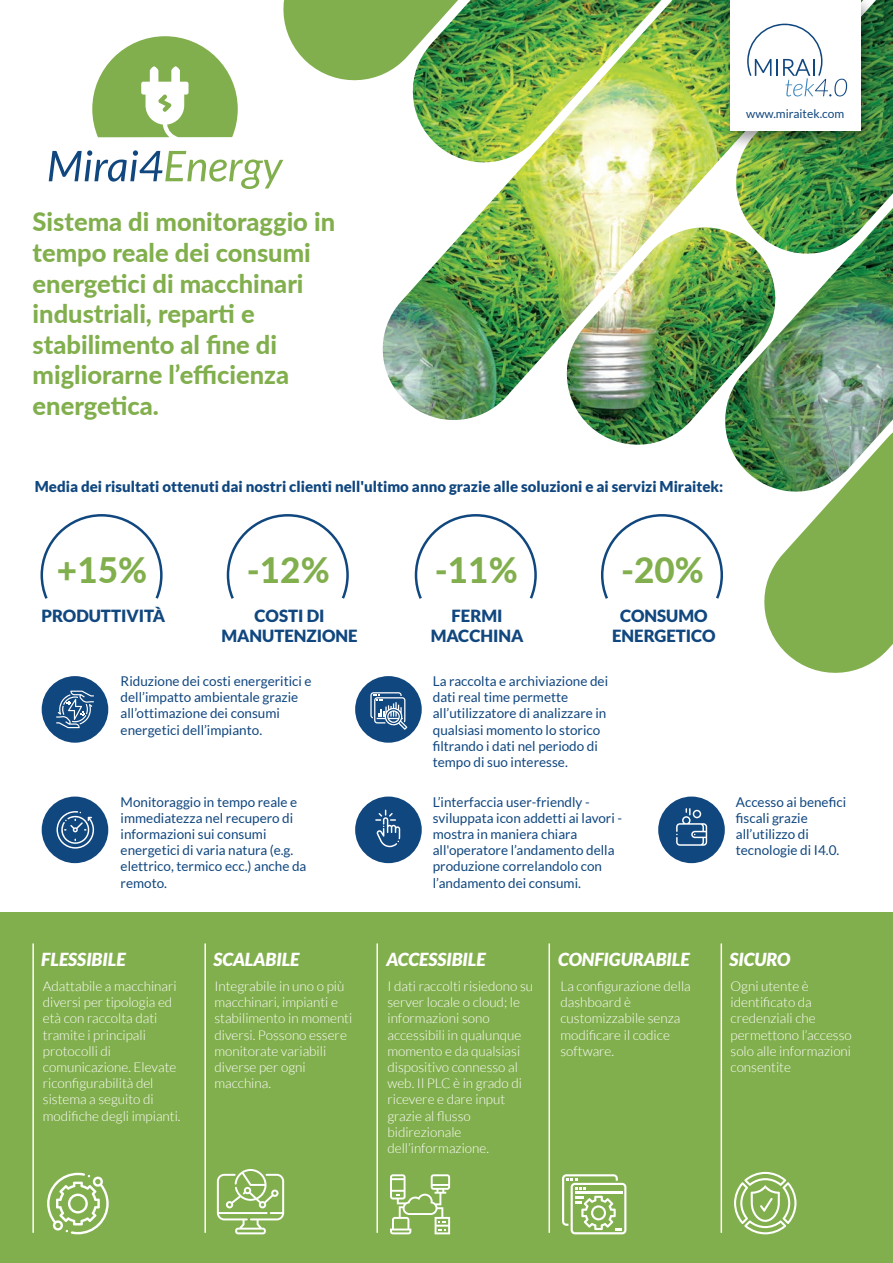
<style>
.page{position:relative;width:893px;height:1263px;background:#fff}
.page>*{position:absolute;margin:0;border:0;box-sizing:border-box;transform-origin:0 0}
.t1{font:800 35.1px "Lato";color:#82af4d}
.t2{font:800 25.5px/30.6px "Lato";color:#82af4d}
.t3{font:italic 900 18px "Lato";color:#fff}
.t4{font:900 16.8px/20.1px "Lato";color:#11477f;text-align:center}
.t5{font:900 15px "Lato";color:#11477f}
.t6{font:300 13.5px/16.2px "Lato";color:#fff}
.t7{font:13.5px/16.2px "Lato";color:#11477f}
.t8{font:12px "Lato";color:#11477f}
</style>
<div class="page">
<img style="left:41px;top:0;width:852px;height:864px">
<svg style="left:275px;top:0;width:264px;height:88px"></svg>
<div style="left:0;top:912px;width:893px;height:351px;background:#82af4d"></div>
<hr style="left:32px;top:943px;width:2px;height:290px;background:#fff">
<hr style="left:204px;top:943px;width:2px;height:290px;background:#fff">
<hr style="left:376px;top:943px;width:2px;height:290px;background:#fff">
<hr style="left:548px;top:943px;width:2px;height:290px;background:#fff">
<hr style="left:721px;top:943px;width:1px;height:290px;background:#fff">
<svg style="left:47px;top:1173px;width:62px;height:61px"></svg>
<svg style="left:390px;top:1174px;width:60px;height:60px"></svg>
<svg style="left:562px;top:1174px;width:64px;height:60px"></svg>
<svg style="left:734px;top:1172px;width:62px;height:62px"></svg>
<svg style="left:756px;top:406px;width:137px;height:275px"></svg>
<div style="left:658px;top:796px;width:67px;height:67px;background:#11477f;border-radius:50%"></div>
<svg style="left:676px;top:808px;width:31px;height:38px"></svg>
<div style="left:355px;top:796px;width:67px;height:67px;background:#11477f;border-radius:50%"></div>
<svg style="left:375px;top:810px;width:25px;height:37px"></svg>
<div style="left:42px;top:796px;width:66px;height:67px;background:#11477f;border-radius:50%"></div>
<svg style="left:57px;top:811px;width:37px;height:38px"></svg>
<svg style="left:49px;top:150px;width:234px;height:39px"></svg>
<svg style="left:92px;top:36px;width:146px;height:101px"></svg>
<div style="left:42px;top:676px;width:66px;height:67px;background:#11477f;border-radius:50%"></div>
<svg style="left:56px;top:691px;width:38px;height:37px"></svg>
<div style="left:355px;top:676px;width:67px;height:67px;background:#11477f;border-radius:50%"></div>
<svg style="left:370px;top:692px;width:37px;height:38px"></svg>
<svg style="left:217px;top:1169px;width:67px;height:65px"></svg>
<svg style="left:40px;top:513px;width:124px;height:89px"></svg>
<svg style="left:225px;top:513px;width:125px;height:89px"></svg>
<svg style="left:413px;top:513px;width:125px;height:89px"></svg>
<svg style="left:600px;top:513px;width:124px;height:89px"></svg>
<img style="left:717px;top:0;width:164px;height:155px">
<div style="left:730px;top:0;width:131px;height:130px;background:#fff"></div>
<svg style="left:747px;top:24px;width:100px;height:72px"></svg>
<p class="t8" style="left:746px;top:107px;width:100px">www.miraitek.com</p>
<h2 class="t2" style="left:33px;top:206px;width:304px">Sistema di monitoraggio in tempo reale dei consumi energetici di macchinari industriali, reparti e stabilimento al fine di migliorarne l’efficienza energetica.</h2>
<p class="t5" style="left:35px;top:478px;width:690px">Media dei risultati ottenuti dai nostri clienti nell'ultimo anno grazie alle soluzioni e ai servizi Miraitek:</p>
<h1 class="t1" style="left:57px;top:544px;width:92px">+15%</h1>
<p class="t4" style="left:41px;top:606px;width:125px">PRODUTTIVITÀ</p>
<h1 class="t1" style="left:247px;top:544px;width:84px">-12%</h1>
<p class="t4" style="left:221px;top:606px;width:138px">COSTI DI<br>MANUTENZIONE</p>
<p class="t7" style="left:121px;top:673px;width:192px">Riduzione dei costi energeritici e dell’impatto ambientale grazie all’ottimazione dei consumi energetici dell’impianto.</p>
<p class="t7" style="left:121px;top:793px;width:187px">Monitoraggio in tempo reale e immediatezza nel recupero di informazioni sui consumi energetici di varia natura (e.g. elettrico, termico ecc.) anche da remoto.</p>
<h1 class="t1" style="left:435px;top:544px;width:84px">-11%</h1>
<p class="t4" style="left:431px;top:606px;width:94px">FERMI<br>MACCHINA</p>
<h1 class="t1" style="left:621px;top:544px;width:84px">-20%</h1>
<p class="t4" style="left:612px;top:606px;width:105px">CONSUMO<br>ENERGETICO</p>
<p class="t7" style="left:433px;top:673px;width:177px">La raccolta e archiviazione dei dati real time permette all’utilizzatore di analizzare in qualsiasi momento lo storico filtrando i dati nel periodo di tempo di suo interesse.</p>
<p class="t7" style="left:433px;top:793px;width:191px">L’interfaccia user-friendly - sviluppata icon addetti ai lavori - mostra in maniera chiara all'operatore l’andamento della produzione correlandolo con l’andamento dei consumi.</p>
<p class="t7" style="left:736px;top:793px;width:112px">Accesso ai benefici fiscali grazie all’utilizzo di tecnologie di I4.0.</p>
<h3 class="t3" style="left:41px;top:948px;width:86px">FLESSIBILE</h3>
<h3 class="t3" style="left:213px;top:948px;width:88px">SCALABILE</h3>
<h3 class="t3" style="left:386px;top:948px;width:101px">ACCESSIBILE</h3>
<h3 class="t3" style="left:558px;top:948px;width:133px">CONFIGURABILE</h3>
<h3 class="t3" style="left:729px;top:948px;width:62px">SICURO</h3>
<p class="t6" style="left:43px;top:978px;width:139px">Adattabile a macchinari diversi per tipologia ed età con raccolta dati tramite i principali protocolli di comunicazione. Elevate riconfigurabilità del sistema a seguito di modifiche degli impianti.</p>
<p class="t6" style="left:214px;top:978px;width:139px">Integrabile in uno o più macchinari, impianti e stabilimento in momenti diversi. Possono essere monitorate variabili diverse per ogni macchina.</p>
<p class="t6" style="left:387px;top:978px;width:147px">I dati raccolti risiedono su server locale o cloud; le informazioni sono accessibili in qualunque momento e da qualsiasi dispositivo connesso al web. Il PLC è in grado di ricevere e dare input grazie al flusso bidirezionale dell’informazione.</p>
<p class="t6" style="left:560px;top:978px;width:132px">La configurazione della dashboard è customizzabile senza modificare il codice software.</p>
<p class="t6" style="left:730px;top:978px;width:123px">Ogni utente è identificato da credenziali che permettono l’accesso solo alle informazioni consentite</p>
</div>
